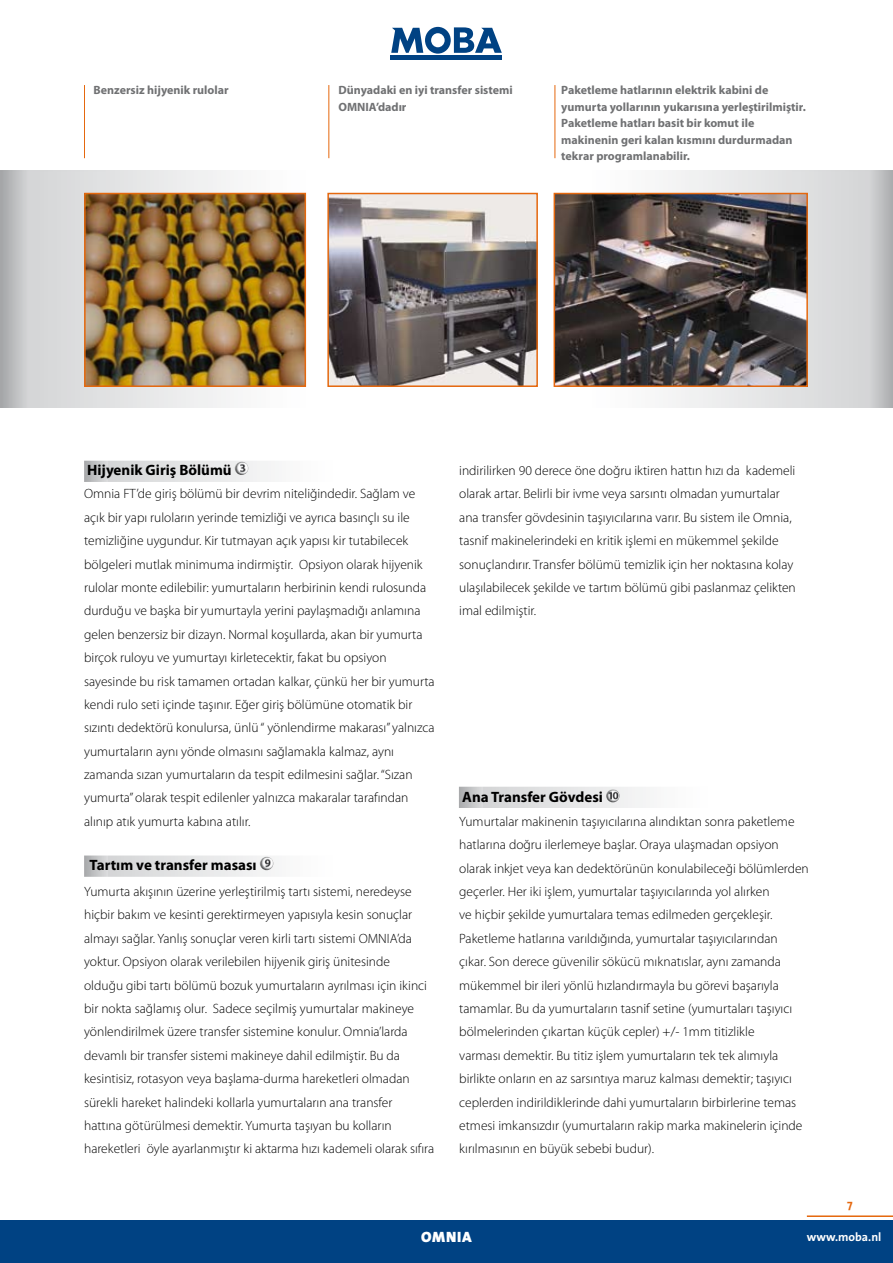
<style>
.page{position:relative;width:893px;height:1263px;background:#fff}
.page>*{position:absolute;margin:0;border:0;box-sizing:border-box;transform-origin:0 0}
.t1{font:700 15px "Myriad Pro";color:#000}
.t2{font:15px "The Sans Black Caps";letter-spacing:.05em;color:#fff}
.t3{font:300 13.5px/23.4px "Myriad Pro";color:#000}
.t4{font:700 12px/16.5px "Myriad Pro";color:#707173}
.t5{font:700 12px "The Sans";color:#fff}
</style>
<div class="page">
<div style="left:391px;top:55px;width:111px;height:5px;background:#004283"></div>
<svg style="left:391px;top:27px;width:111px;height:27px"></svg>
<div style="left:0;top:1220px;width:893px;height:43px;background:#004283"></div>
<hr style="left:807px;top:1215px;width:86px;height:2px;background:#e5680e">
<hr style="left:84px;top:85px;width:1px;height:73px;background:#e5680e">
<hr style="left:328px;top:85px;width:1px;height:73px;background:#e5680e">
<hr style="left:555px;top:85px;width:1px;height:73px;background:#e5680e">
<img style="left:557px;top:196px;width:248px;height:188px">
<div style="left:554px;top:193px;width:254px;height:194px;border:2px solid #e5680e"></div>
<img style="left:330px;top:196px;width:205px;height:188px">
<div style="left:327px;top:193px;width:211px;height:194px;border:2px solid #e5680e"></div>
<img style="left:87px;top:196px;width:216px;height:188px">
<div style="left:84px;top:193px;width:222px;height:194px;border:2px solid #e5680e"></div>
<svg style="left:84px;top:461px;width:187px;height:21px;background:#dfe0e1"></svg>
<img style="left:235px;top:461px;width:13px;height:14px;border-radius:50%">
<svg style="left:84px;top:855px;width:190px;height:22px"></svg>
<svg style="left:459px;top:787px;width:187px;height:21px"></svg>
<img style="left:606px;top:789px;width:14px;height:13px;border-radius:50%">
<p class="t4" style="left:94px;top:81px;width:137px">Benzersiz hijyenik rulolar</p>
<p class="t4" style="left:338px;top:81px;width:176px">Dünyadaki en iyi transfer sistemi<br>OMNIA’dadır</p>
<p class="t4" style="left:561px;top:81px;width:246px">Paketleme hatlarının elektrik kabini de yumurta yollarının yukarısına yerleştirilmiştir.<br>Paketleme hatları basit bir komut ile makinenin geri kalan kısmını durdurmadan tekrar programlanabilir.</p>
<p class="t1" style="left:87px;top:460px;width:146px">Hijyenik Giriş Bölümü</p>
<p class="t3" style="left:84px;top:482px;width:352px">Omnia FT’de giriş bölümü bir devrim niteliğindedir. Sağlam ve açık bir yapı ruloların yerinde temizliği ve ayrıca basınçlı su ile temizliğine uygundur. Kir tutmayan açık yapısı kir tutabilecek bölgeleri mutlak minimuma indirmiştir. Opsiyon olarak hijyenik rulolar monte edilebilir: yumurtaların herbirinin kendi rulosunda durduğu ve başka bir yumurtayla yerini paylaşmadığı anlamına gelen benzersiz bir dizayn. Normal koşullarda, akan bir yumurta birçok ruloyu ve yumurtayı kirletecektir, fakat bu opsiyon sayesinde bu risk tamamen ortadan kalkar, çünkü her bir yumurta kendi rulo seti içinde taşınır. Eğer giriş bölümüne otomatik bir sızıntı dedektörü konulursa, ünlü “ yönlendirme makarası” yalnızca yumurtaların aynı yönde olmasını sağlamakla kalmaz, aynı zamanda sızan yumurtaların da tespit edilmesini sağlar. “Sızan yumurta” olarak tespit edilenler yalnızca makaralar tarafından alınıp atık yumurta kabına atılır.</p>
<p class="t1" style="left:90px;top:855px;width:169px">Tartım ve transfer masası</p>
<p class="t3" style="left:84px;top:880px;width:352px">Yumurta akışının üzerine yerleştirilmiş tartı sistemi, neredeyse hiçbir bakım ve kesinti gerektirmeyen yapısıyla kesin sonuçlar almayı sağlar. Yanlış sonuçlar veren kirli tartı sistemi OMNIA’da yoktur. Opsiyon olarak verilebilen hijyenik giriş ünitesinde<br>olduğu gibi tartı bölümü bozuk yumurtaların ayrılması için ikinci bir nokta sağlamış olur. Sadece seçilmiş yumurtalar makineye yönlendirilmek üzere transfer sistemine konulur. Omnia’larda devamlı bir transfer sistemi makineye dahil edilmiştir. Bu da kesintisiz, rotasyon veya başlama-durma hareketleri olmadan sürekli hareket halindeki kollarla yumurtaların ana transfer<br>hattına götürülmesi demektir. Yumurta taşıyan bu kolların hareketleri öyle ayarlanmıştır ki aktarma hızı kademeli olarak sıfıra</p>
<p class="t3" style="left:459px;top:459px;width:338px">indirilirken 90 derece öne doğru iktiren hattın hızı da kademeli olarak artar. Belirli bir ivme veya sarsıntı olmadan yumurtalar ana transfer gövdesinin taşıyıcılarına varır. Bu sistem ile Omnia, tasnif makinelerindeki en kritik işlemi en mükemmel şekilde sonuçlandırır. Transfer bölümü temizlik için her noktasına kolay ulaşılabilecek şekilde ve tartım bölümü gibi paslanmaz çelikten imal edilmiştir.</p>
<p class="t1" style="left:462px;top:788px;width:142px">Ana Transfer Gövdesi</p>
<p class="t3" style="left:459px;top:809px;width:351px">Yumurtalar makinenin taşıyıcılarına alındıktan sonra paketleme hatlarına doğru ilerlemeye başlar. Oraya ulaşmadan opsiyon olarak inkjet veya kan dedektörünün konulabileceği bölümlerden geçerler. Her iki işlem, yumurtalar taşıyıcılarında yol alırken<br>ve hiçbir şekilde yumurtalara temas edilmeden gerçekleşir.<br>Paketleme hatlarına varıldığında, yumurtalar taşıyıcılarından<br>çıkar. Son derece güvenilir sökücü mıknatıslar, aynı zamanda mükemmel bir ileri yönlü hızlandırmayla bu görevi başarıyla tamamlar. Bu da yumurtaların tasnif setine (yumurtaları taşıyıcı bölmelerinden çıkartan küçük cepler) +/- 1mm titizlikle<br>varması demektir. Bu titiz işlem yumurtaların tek tek alımıyla birlikte onların en az sarsıntıya maruz kalması demektir; taşıyıcı ceplerden indirildiklerinde dahi yumurtaların birbirlerine temas etmesi imkansızdır (yumurtaların rakip marka makinelerin içinde kırılmasının en büyük sebebi budur).</p>
<p class="t2" style="left:421px;top:1224px;width:52px">OMNIA</p>
<p class="t5" style="left:807px;top:1227px;width:76px">www.moba.nl</p>
</div>
